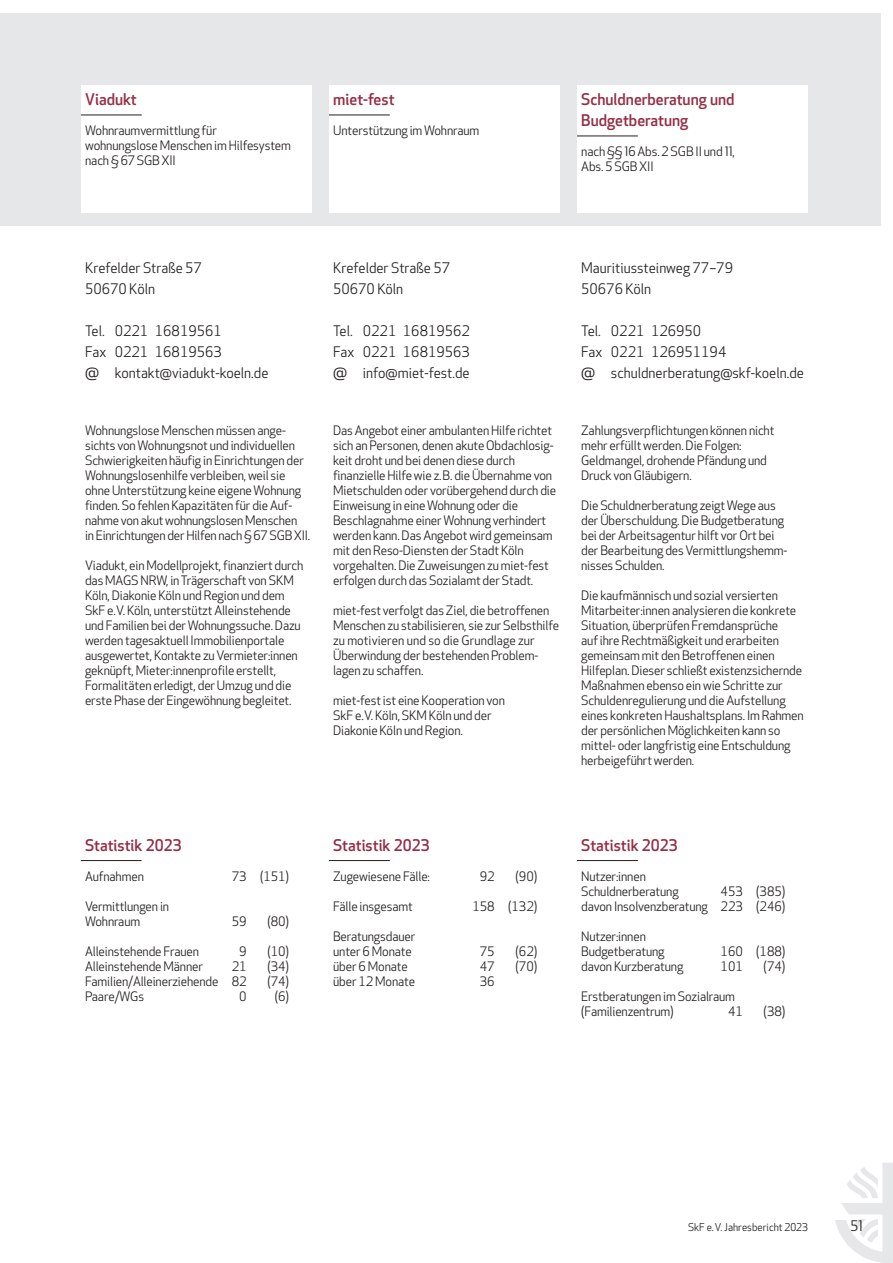
<style>
.page{position:relative;width:893px;height:1263px;background:#fff}
.page>*{position:absolute;margin:0;border:0;box-sizing:border-box;transform-origin:0 0}
.daten_head_rot{font:500 15.75px/21px "Apex New";color:#952e45}
.daten_kopf{font:14.25px "Apex New";color:#231f20}
.daten_fließ{font:12.75px/15px "Apex New";letter-spacing:-.01em;color:#231f20}
.daten_statistik{font:12.75px/15px "Apex New";letter-spacing:-.01em;color:#231f20}
.t1{font:10.5px "Apex New";color:#231f20}
.s1{font-size:16.5px}
</style>
<div class="page">
<svg style="left:835px;top:1163px;width:58px;height:100px"></svg>
<div style="left:0;top:13px;width:880px;height:212px;background:#e6e7e9"></div>
<hr style="left:329px;top:860px;width:61px;height:1px;background:#231f20">
<div style="left:329px;top:85px;width:231px;height:128px;background:#fff"></div>
<hr style="left:329px;top:115px;width:61px;height:1px;background:#231f20">
<hr style="left:577px;top:860px;width:61px;height:1px;background:#231f20">
<div style="left:577px;top:85px;width:231px;height:128px;background:#fff"></div>
<hr style="left:577px;top:136px;width:61px;height:1px;background:#231f20">
<hr style="left:81px;top:860px;width:61px;height:1px;background:#231f20">
<div style="left:81px;top:85px;width:231px;height:128px;background:#fff"></div>
<hr style="left:81px;top:115px;width:61px;height:1px;background:#231f20">
<p class="daten_head_rot" style="left:85px;top:88px;width:53px">Viadukt</p>
<p class="daten_fließ" style="left:85px;top:123px;width:207px">Wohnraumvermittlung für wohnungslose Menschen im Hilfesystem nach § 67 SGB XII</p>
<p class="daten_head_rot" style="left:333px;top:88px;width:63px">miet-fest</p>
<p class="daten_fließ" style="left:333px;top:123px;width:148px">Unterstützung im Wohnraum</p>
<p class="daten_head_rot" style="left:581px;top:88px;width:155px">Schuldnerberatung und<br>Budgetberatung</p>
<p class="daten_fließ" style="left:581px;top:144px;width:155px">nach §§ 16 Abs. 2 SGB II und 11,</p>
<p class="daten_fließ" style="left:581px;top:159px;width:74px">Abs. 5 SGB XII</p>
<p class="daten_kopf" style="left:85px;top:259px;width:118px">Krefelder Straße 57</p>
<p class="daten_kopf" style="left:85px;top:280px;width:72px">50670 Köln</p>
<p class="daten_kopf" style="left:85px;top:322px;width:138px">Tel. 0221 16819561</p>
<p class="daten_kopf" style="left:85px;top:343px;width:138px">Fax 0221 16819563</p>
<p class="daten_kopf" style="left:85px;top:364px;width:185px"><span class="s1">@</span> kontakt@viadukt-koeln.de</p>
<p class="daten_fließ" style="left:85px;top:423px;width:227px">Wohnungslose Menschen müssen ange&shy;sichts von Wohnungsnot und individuellen Schwierigkeiten häufig in Einrichtungen der Wohnungslosenhilfe verbleiben, weil sie ohne Unterstützung keine eigene Wohnung finden. So fehlen Kapazitäten für die Auf&shy;nahme von akut wohnungslosen Menschen<br>in Einrichtungen der Hilfen nach § 67 SGB XII.</p>
<p class="daten_fließ" style="left:85px;top:558px;width:220px">Viadukt, ein Modellprojekt, finanziert durch das MAGS NRW, in Trägerschaft von SKM Köln, Diakonie Köln und Region und dem SkF e. V. Köln, unterstützt Alleinstehende und Familien bei der Wohnungssuche. Dazu werden tagesaktuell Immobilienportale ausgewertet, Kontakte zu Vermieter:innen geknüpft, Mieter:innenprofile erstellt, Formalitäten erledigt, der Umzug und die erste Phase der Eingewöhnung begleitet.</p>
<p class="daten_kopf" style="left:333px;top:259px;width:118px">Krefelder Straße 57</p>
<p class="daten_kopf" style="left:333px;top:280px;width:72px">50670 Köln</p>
<p class="daten_kopf" style="left:333px;top:322px;width:138px">Tel. 0221 16819562</p>
<p class="daten_kopf" style="left:333px;top:343px;width:138px">Fax 0221 16819563</p>
<p class="daten_kopf" style="left:333px;top:364px;width:138px"><span class="s1">@</span> info@miet-fest.de</p>
<p class="daten_fließ" style="left:333px;top:423px;width:225px">Das Angebot einer ambulanten Hilfe richtet sich an Personen, denen akute Obdachlosig&shy;keit droht und bei denen diese durch finanzielle Hilfe wie z. B. die Übernahme von Mietschulden oder vorübergehend durch die Einweisung in eine Wohnung oder die Beschlagnahme einer Wohnung verhindert werden kann. Das Angebot wird gemeinsam mit den Reso-Diensten der Stadt Köln vorgehalten. Die Zuweisungen zu miet-fest erfolgen durch das Sozialamt der Stadt.</p>
<p class="daten_fließ" style="left:333px;top:603px;width:227px">miet-fest verfolgt das Ziel, die betroffenen Menschen zu stabilisieren, sie zur Selbsthilfe zu motivieren und so die Grundlage zur Überwindung der bestehenden Problem&shy;lagen zu schaffen.</p>
<p class="daten_fließ" style="left:333px;top:693px;width:173px">miet-fest ist eine Kooperation von<br>SkF e. V. Köln, SKM Köln und der<br>Diakonie Köln und Region.</p>
<p class="daten_kopf" style="left:581px;top:259px;width:153px">Mauritiussteinweg 77–79</p>
<p class="daten_kopf" style="left:581px;top:280px;width:72px">50676 Köln</p>
<p class="daten_kopf" style="left:581px;top:322px;width:122px">Tel. 0221 126950</p>
<p class="daten_kopf" style="left:581px;top:343px;width:147px">Fax 0221 126951194</p>
<p class="daten_kopf" style="left:581px;top:364px;width:224px"><span class="s1">@</span> schuldnerberatung@skf-koeln.de</p>
<p class="daten_fließ" style="left:581px;top:423px;width:195px">Zahlungsverpflichtungen können nicht mehr erfüllt werden. Die Folgen:<br>Geldmangel, drohende Pfändung und<br>Druck von Gläubigern.</p>
<p class="daten_fließ" style="left:581px;top:498px;width:208px">Die Schuldnerberatung zeigt Wege aus der Überschuldung. Die Budgetberatung bei der Arbeitsagentur hilft vor Ort bei der Bearbeitung des Vermittlungshemm&shy;nisses Schulden.</p>
<p class="daten_fließ" style="left:581px;top:588px;width:224px">Die kaufmännisch und sozial versierten Mitarbeiter:innen analysieren die konkrete Situation, überprüfen Fremdansprüche<br>auf ihre Rechtmäßigkeit und erarbeiten gemeinsam mit den Betroffenen einen Hilfeplan. Dieser schließt existenzsichernde Maßnahmen ebenso ein wie Schritte zur Schuldenregulierung und die Aufstellung eines konkreten Haushaltsplans. Im Rahmen der persönlichen Möglichkeiten kann so mittel- oder langfristig eine Entschuldung herbeigeführt werden.</p>
<p class="daten_head_rot" style="left:85px;top:834px;width:98px">Statistik 2023</p>
<p class="daten_statistik" style="left:85px;top:868px;width:60px">Aufnahmen</p>
<p class="daten_statistik" style="left:232px;top:868px;width:59px">73 (151)</p>
<p class="daten_statistik" style="left:85px;top:898px;width:86px">Vermittlungen in<br>Wohnraum</p>
<p class="daten_statistik" style="left:232px;top:913px;width:16px">59</p>
<p class="daten_statistik" style="left:268px;top:913px;width:23px">(80)</p>
<p class="daten_statistik" style="left:85px;top:943px;width:116px">Alleinstehende Frauen</p>
<p class="daten_statistik" style="left:239px;top:943px;width:9px">9</p>
<p class="daten_statistik" style="left:268px;top:943px;width:23px">(10)</p>
<p class="daten_statistik" style="left:85px;top:958px;width:119px">Alleinstehende Männer</p>
<p class="daten_statistik" style="left:232px;top:958px;width:16px">21</p>
<p class="daten_statistik" style="left:268px;top:958px;width:23px">(34)</p>
<p class="daten_statistik" style="left:85px;top:973px;width:163px">Familien/Alleinerziehende 82</p>
<p class="daten_statistik" style="left:268px;top:973px;width:23px">(74)</p>
<p class="daten_statistik" style="left:85px;top:988px;width:61px">Paare/WGs</p>
<p class="daten_statistik" style="left:239px;top:988px;width:9px">0</p>
<p class="daten_statistik" style="left:275px;top:988px;width:16px">(6)</p>
<p class="daten_head_rot" style="left:333px;top:834px;width:98px">Statistik 2023</p>
<p class="daten_statistik" style="left:333px;top:868px;width:98px">Zugewiesene Fälle:</p>
<p class="daten_statistik" style="left:480px;top:868px;width:16px">92</p>
<p class="daten_statistik" style="left:516px;top:868px;width:23px">(90)</p>
<p class="daten_statistik" style="left:333px;top:898px;width:81px">Fälle insgesamt</p>
<p class="daten_statistik" style="left:473px;top:898px;width:66px">158 (132)</p>
<p class="daten_statistik" style="left:333px;top:928px;width:84px">Beratungsdauer</p>
<p class="daten_statistik" style="left:333px;top:943px;width:80px">unter 6 Monate</p>
<p class="daten_statistik" style="left:480px;top:943px;width:16px">75</p>
<p class="daten_statistik" style="left:516px;top:943px;width:23px">(62)</p>
<p class="daten_statistik" style="left:333px;top:958px;width:76px">über 6 Monate</p>
<p class="daten_statistik" style="left:480px;top:958px;width:16px">47</p>
<p class="daten_statistik" style="left:516px;top:958px;width:23px">(70)</p>
<p class="daten_statistik" style="left:333px;top:973px;width:84px">über 12 Monate</p>
<p class="daten_statistik" style="left:480px;top:973px;width:16px">36</p>
<p class="daten_head_rot" style="left:581px;top:834px;width:98px">Statistik 2023</p>
<p class="daten_statistik" style="left:581px;top:868px;width:66px">Nutzer:innen</p>
<p class="daten_statistik" style="left:581px;top:883px;width:99px">Schuldnerberatung</p>
<p class="daten_statistik" style="left:721px;top:883px;width:66px">453 (385)</p>
<p class="daten_statistik" style="left:581px;top:898px;width:206px">davon Insolvenzberatung 223 (246)</p>
<p class="daten_statistik" style="left:581px;top:928px;width:66px">Nutzer:innen</p>
<p class="daten_statistik" style="left:581px;top:943px;width:85px">Budgetberatung</p>
<p class="daten_statistik" style="left:721px;top:943px;width:66px">160 (188)</p>
<p class="daten_statistik" style="left:581px;top:958px;width:104px">davon Kurzberatung</p>
<p class="daten_statistik" style="left:721px;top:958px;width:24px">101</p>
<p class="daten_statistik" style="left:764px;top:958px;width:23px">(74)</p>
<p class="daten_statistik" style="left:581px;top:988px;width:155px">Erstberatungen im Sozialraum</p>
<p class="daten_statistik" style="left:581px;top:1003px;width:94px">(Familienzentrum)</p>
<p class="daten_statistik" style="left:728px;top:1003px;width:16px">41</p>
<p class="daten_statistik" style="left:764px;top:1003px;width:23px">(38)</p>
<p class="t1" style="left:688px;top:1220px;width:121px">SkF e. V. Jahresbericht 2023</p>
<p class="daten_kopf" style="left:850px;top:1217px;width:14px">51</p>
</div>
